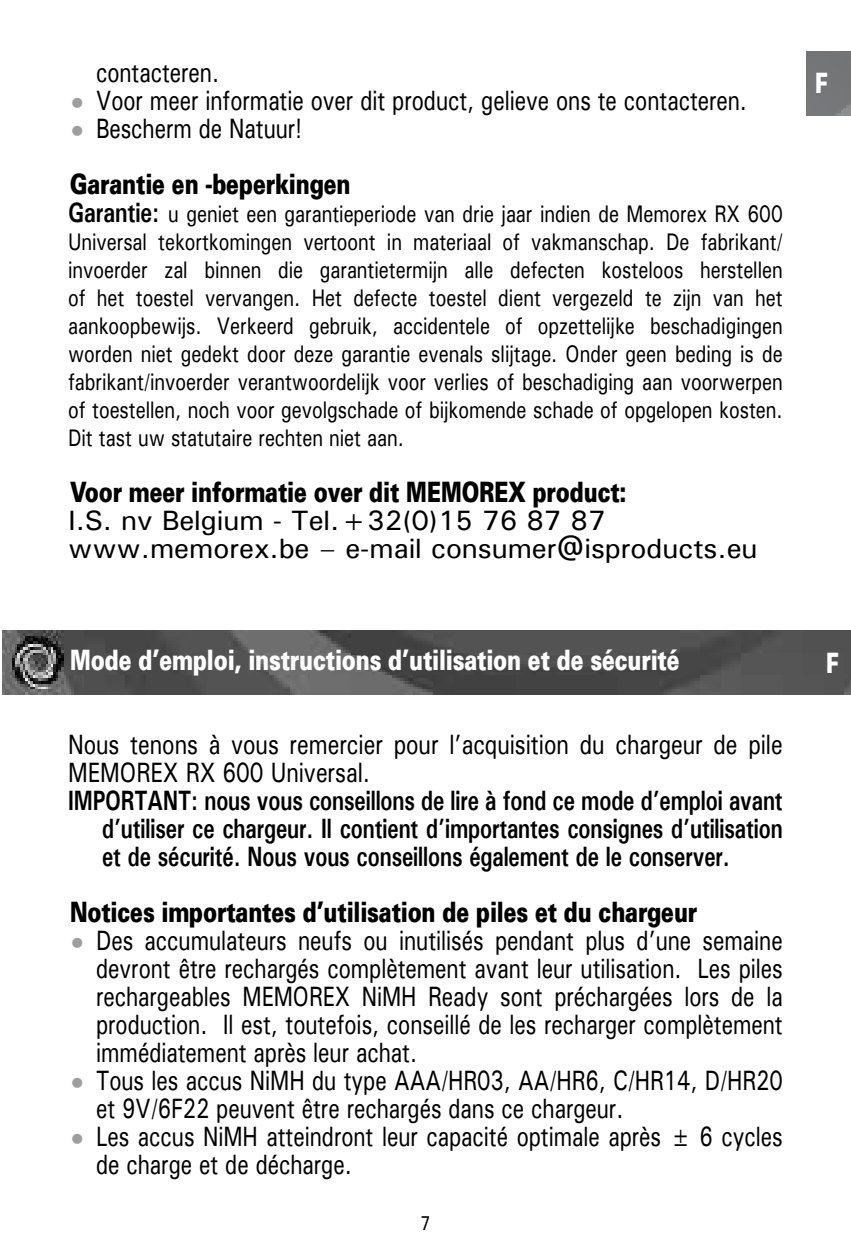
<style>
.page{position:relative;width:851px;height:1248px;background:#fff}
.page>*{position:absolute;margin:0;border:0;box-sizing:border-box;transform-origin:0 0}
.t1{font:28px/28px "Univers ATT";letter-spacing:-.005em;color:#000;scale:.76 1}
.t2{font:700 28px/28px "Univers ATT";letter-spacing:-.005em;color:#000;text-align:justify;scale:.75 1}
.t3{font:900 28px "Univers";letter-spacing:-.005em;color:#000;scale:.75 1}
.t4{font:28px/28px "Univers ATT";letter-spacing:-.005em;color:#000;scale:.78 1}
.t5{font:28px/28px "Univers ATT";letter-spacing:-.005em;color:#000}
.t6{font:900 28px "Univers";letter-spacing:-.005em;color:#fff;scale:.75 1}
.t7{font:24px/28px "Univers ATT";letter-spacing:-.005em;color:#000;text-align:justify;scale:.78 1}
.t8{font:20px "Univers ATT";color:#000;scale:.78 1}
.s1{font-size:20px;color:#9c9e9f}
.s2{font-weight:700;font-size:28px}
</style>
<div class="page">
<div style="left:806px;top:51px;width:44px;height:64px;background:#757678"></div>
<img style="left:2px;top:630px;width:848px;height:64px">
<p class="t1" style="left:96px;top:57px;width:163px">contacteren.</p>
<p class="t1" style="left:70px;top:85px;width:892px"><span class="s1">•</span> Voor meer informatie over dit product, gelieve ons te contacteren.</p>
<p class="t1" style="left:70px;top:113px;width:307px"><span class="s1">•</span> Bescherm de Natuur!</p>
<p class="t3" style="left:70px;top:165px;width:375px">Garantie en -beperkingen</p>
<p class="t7" style="left:68px;top:199px;width:917px"><span class="s2">Garantie:</span> u geniet een garantieperiode van drie jaar indien de Memorex RX 600<br>Universal tekortkomingen vertoont in materiaal of vakmanschap. De fabrikant/ invoerder zal binnen die garantietermijn alle defecten kosteloos herstellen of het toestel vervangen. Het defecte toestel dient vergezeld te zijn van het aankoopbewijs. Verkeerd gebruik, accidentele of opzettelijke beschadigingen worden niet gedekt door deze garantie evenals slijtage. Onder geen beding is de fabrikant/invoerder verantwoordelijk voor verlies of beschadiging aan voorwerpen of toestellen, noch voor gevolgschade of bijkomende schade of opgelopen kosten.<br>Dit tast uw statutaire rechten niet aan.</p>
<p class="t3" style="left:70px;top:473px;width:743px">Voor meer informatie over dit MEMOREX product:</p>
<p class="t5" style="left:68px;top:505px;width:691px">I.S. nv Belgium - Tel.+32(0)15 76 87 87 www.memorex.be – e-mail consumer@isproducts.eu</p>
<p class="t6" style="left:815px;top:65px;width:19px">F</p>
<p class="t6" style="left:70px;top:641px;width:814px">Mode d’emploi, instructions d’utilisation et de sécurité</p>
<p class="t4" style="left:68px;top:729px;width:917px">Nous tenons à vous remercier pour l’acquisition du chargeur de pile<br>MEMOREX RX 600 Universal.</p>
<p class="t2" style="left:102px;top:786px;width:908px;text-indent:-34px">IMPORTANT: nous vous conseillons de lire à fond ce mode d’emploi avant d’utiliser ce chargeur. Il contient d’importantes consignes d’utilisation et de sécurité. Nous vous conseillons également de le conserver.</p>
<p class="t3" style="left:70px;top:893px;width:837px">Notices importantes d’utilisation de piles et du chargeur</p>
<p class="t1" style="left:96px;top:925px;width:905px;text-align:justify;text-indent:-26px"><span class="s1">•</span> Des accumulateurs neufs ou inutilisés pendant plus d’une semaine devront être rechargés complètement avant leur utilisation. Les piles rechargeables MEMOREX NiMH Ready sont préchargées lors de la production. Il est, toutefois, conseillé de les recharger complètement immédiatement après leur achat.</p>
<p class="t1" style="left:96px;top:1065px;width:904px;text-indent:-26px"><span class="s1">•</span> Tous les accus NiMH du type AAA/HR03, AA/HR6, C/HR14, D/HR20 et 9V/6F22 peuvent être rechargés dans ce chargeur.</p>
<p class="t1" style="left:96px;top:1121px;width:905px;text-indent:-26px"><span class="s1">•</span> Les accus NiMH atteindront leur capacité optimale après ± 6 cycles de charge et de décharge.</p>
<p class="t8" style="left:420px;top:1210px;width:14px">7</p>
<p class="t6" style="left:825px;top:644px;width:19px">F</p>
</div>
